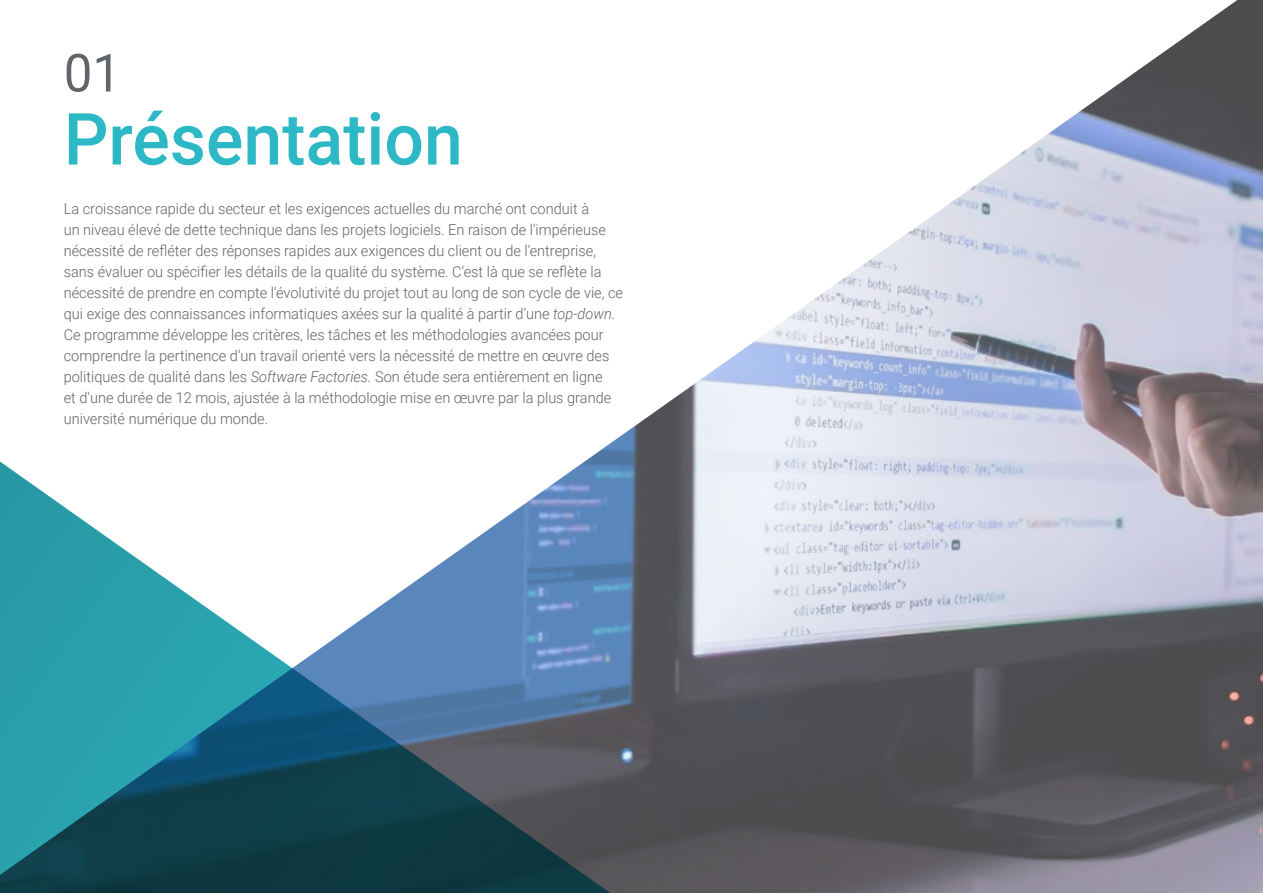
<style>
.page{position:relative;width:1263px;height:893px;background:#fff}
.page>*{position:absolute;margin:0;border:0;box-sizing:border-box;transform-origin:0 0}
.t1{font:500 72px "Roboto";color:#2db8c5}
.t2{font:52.5px "Roboto";color:#61646a}
.t3{font:300 15px/21px "Roboto";color:#61646a}
.s1{font-style:italic}
</style>
<div class="page">
<img style="left:606px;top:0;width:657px;height:893px">
<svg style="left:0;top:446px;width:640px;height:447px"></svg>
<h2 class="t2" style="left:64px;top:36px;width:59px">01</h2>
<h1 class="t1" style="left:64px;top:89px;width:401px">Présentation</h1>
<p class="t3" style="left:64px;top:198px;width:561px">La croissance rapide du secteur et les exigences actuelles du marché ont conduit à<br>un niveau élevé de dette technique dans les projets logiciels. En raison de l'impérieuse nécessité de refléter des réponses rapides aux exigences du client ou de l'entreprise, sans évaluer ou spécifier les détails de la qualité du système. C'est là que se reflète la nécessité de prendre en compte l'évolutivité du projet tout au long de son cycle de vie, ce qui exige des connaissances informatiques axées sur la qualité à partir d'une <span class="s1">top-down.<br></span>Ce programme développe les critères, les tâches et les méthodologies avancées pour comprendre la pertinence d'un travail orienté vers la nécessité de mettre en œuvre des politiques de qualité dans les <span class="s1">Software Factories.</span> Son étude sera entièrement en ligne<br>et d'une durée de 12 mois, ajustée à la méthodologie mise en œuvre par la plus grande université numérique du monde.</p>
</div>
